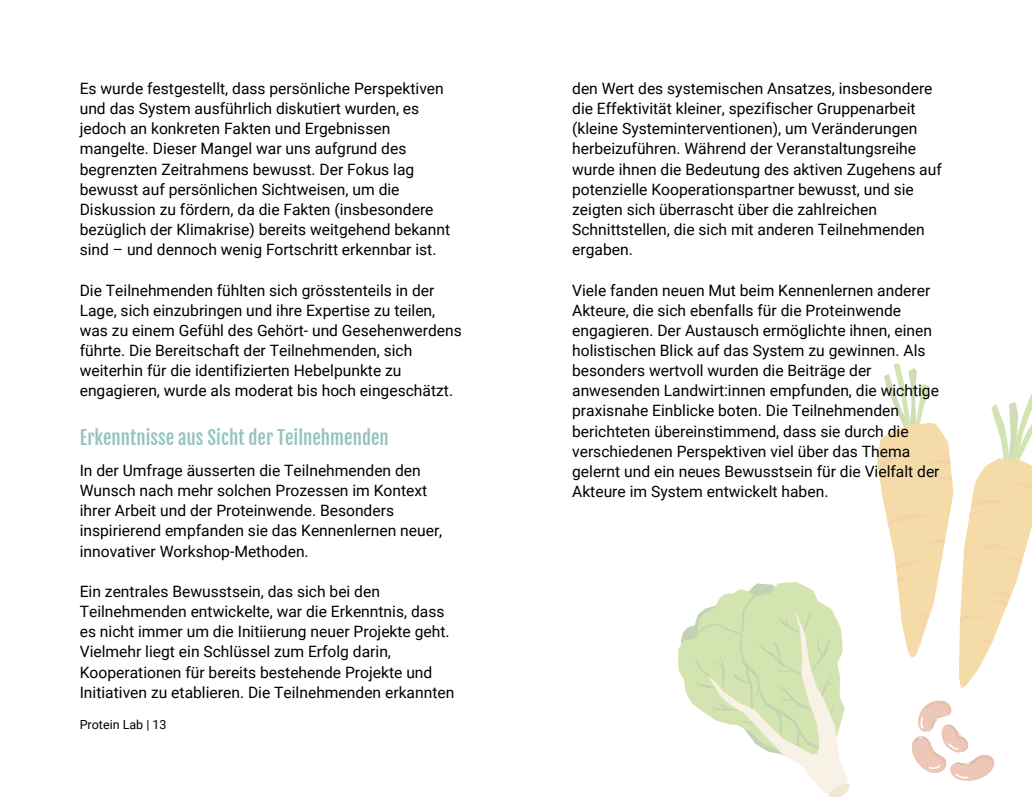
<style>
.page{position:relative;width:1032px;height:797px;background:#fff}
.page>*{position:absolute;margin:0;border:0;box-sizing:border-box;transform-origin:0 0}
.t1{font:18.75px "Fjalla One";color:#94c4bc}
.t2{font:15.62px/20.1px "Roboto";color:#000}
.t3{font:12.5px "Roboto";color:#000}
</style>
<div class="page">
<svg style="left:881px;top:488px;width:150px;height:200px"></svg>
<svg style="left:877px;top:363px;width:76px;height:125px"></svg>
<svg style="left:886px;top:497px;width:59px;height:88px;background:#f6deb2"></svg>
<svg style="left:915px;top:609px;width:15px;height:14px"></svg>
<div style="left:973px;top:534px;width:50px;height:37px;background:#f5dba7"></div>
<svg style="left:965px;top:395px;width:66px;height:128px"></svg>
<svg style="left:957px;top:583px;width:55px;height:66px"></svg>
<svg style="left:678px;top:582px;width:171px;height:215px"></svg>
<svg style="left:911px;top:700px;width:84px;height:81px"></svg>
<p class="t2" style="left:80px;top:79px;width:372px">Es wurde festgestellt, dass persönliche Perspektiven und das System ausführlich diskutiert wurden, es jedoch an konkreten Fakten und Ergebnissen mangelte. Dieser Mangel war uns aufgrund des begrenzten Zeitrahmens bewusst. Der Fokus lag bewusst auf persönlichen Sichtweisen, um die Diskussion zu fördern, da die Fakten (insbesondere bezüglich der Klimakrise) bereits weitgehend bekannt sind – und dennoch wenig Fortschritt erkennbar ist.</p>
<p class="t2" style="left:80px;top:280px;width:383px">Die Teilnehmenden fühlten sich grösstenteils in der Lage, sich einzubringen und ihre Expertise zu teilen, was zu einem Gefühl des Gehört- und Gesehenwerdens führte. Die Bereitschaft der Teilnehmenden, sich weiterhin für die identifizierten Hebelpunkte zu engagieren, wurde als moderat bis hoch eingeschätzt.</p>
<p class="t1" style="left:80px;top:426px;width:310px">Erkenntnisse aus Sicht der Teilnehmenden</p>
<p class="t2" style="left:80px;top:460px;width:364px">In der Umfrage äusserten die Teilnehmenden den Wunsch nach mehr solchen Prozessen im Kontext ihrer Arbeit und der Proteinwende. Besonders inspirierend empfanden sie das Kennenlernen neuer, innovativer Workshop-Methoden.</p>
<p class="t2" style="left:80px;top:581px;width:376px">Ein zentrales Bewusstsein, das sich bei den Teilnehmenden entwickelte, war die Erkenntnis, dass es nicht immer um die Initiierung neuer Projekte geht.<br>Vielmehr liegt ein Schlüssel zum Erfolg darin, Kooperationen für bereits bestehende Projekte und Initiativen zu etablieren. Die Teilnehmenden erkannten</p>
<p class="t3" style="left:80px;top:717px;width:88px">Protein Lab | 13</p>
<p class="t2" style="left:572px;top:79px;width:371px">den Wert des systemischen Ansatzes, insbesondere die Effektivität kleiner, spezifischer Gruppenarbeit (kleine Systeminterventionen), um Veränderungen herbeizuführen. Während der Veranstaltungsreihe wurde ihnen die Bedeutung des aktiven Zugehens auf potenzielle Kooperationspartner bewusst, und sie zeigten sich überrascht über die zahlreichen Schnittstellen, die sich mit anderen Teilnehmenden ergaben.</p>
<p class="t2" style="left:572px;top:280px;width:369px">Viele fanden neuen Mut beim Kennenlernen anderer Akteure, die sich ebenfalls für die Proteinwende engagieren. Der Austausch ermöglichte ihnen, einen holistischen Blick auf das System zu gewinnen. Als besonders wertvoll wurden die Beiträge der anwesenden Landwirt:innen empfunden, die wichtige praxisnahe Einblicke boten. Die Teilnehmenden berichteten übereinstimmend, dass sie durch die verschiedenen Perspektiven viel über das Thema gelernt und ein neues Bewusstsein für die Vielfalt der Akteure im System entwickelt haben.</p>
</div>
